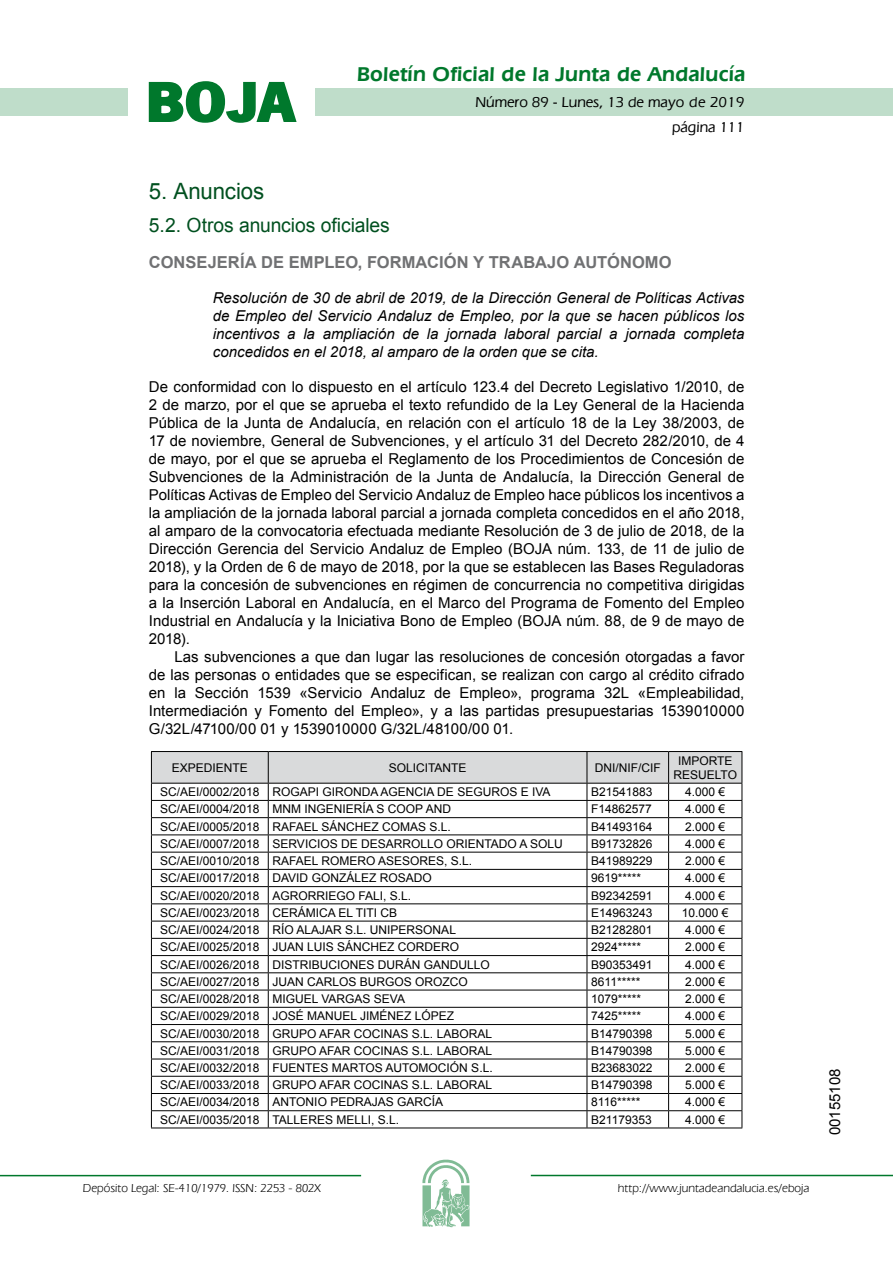
<style>
.page{position:relative;width:893px;height:1263px;background:#fff}
.page>*{position:absolute;margin:0;border:0;box-sizing:border-box;transform-origin:0 0}
.t1{font:700 57.75px "News Got T";color:#00782c;scale:1.14 1}
.t2{font:22.5px "Arial";letter-spacing:-.005em;color:#00501f}
.t3{font:600 21px "Eras IT Cby BT";letter-spacing:.01em;color:#00782c}
.t4{font:19.5px "Arial";letter-spacing:-.005em;color:#00501f}
.t5{font:700 16.5px "Arial";letter-spacing:.005em;color:#707173}
.t6{font:15px/18px "Arial";color:#000;text-align:justify}
.t7{font:italic 15px/18px "Arial";color:#000;text-align:justify}
.t8{font:500 15px/24.5px "Eras IT Cby BT";color:#000;text-align:right}
.t9{font:12px/14.4px "Arial";color:#000;text-align:center}
.t10{font:12px "Eras IT Cby BT";color:#000}
</style>
<div class="page">
<div style="left:315px;top:88px;width:577px;height:28px;background:#bfddca"></div>
<div style="left:0;top:88px;width:128px;height:28px;background:#bfddca"></div>
<hr style="left:0;top:1175px;width:361px;height:1px;background:#00782c">
<svg style="left:422px;top:1159px;width:47px;height:68px"></svg>
<hr style="left:531px;top:1175px;width:361px;height:1px;background:#00782c">
<svg style="left:148px;top:81px;width:149px;height:42px"></svg>
<hr style="left:151px;top:751px;width:117px;height:1px;background:#000">
<hr style="left:268px;top:751px;width:319px;height:1px;background:#000">
<hr style="left:587px;top:751px;width:81px;height:1px;background:#000">
<hr style="left:668px;top:751px;width:74px;height:1px;background:#000">
<svg style="left:151px;top:752px;width:591px;height:376px"></svg>
<hr style="left:151px;top:1128px;width:117px;height:1px;background:#000">
<hr style="left:268px;top:1128px;width:319px;height:1px;background:#000">
<hr style="left:587px;top:1128px;width:81px;height:1px;background:#000">
<hr style="left:668px;top:1128px;width:74px;height:1px;background:#000">
<h1 class="t1" style="left:145px;top:68px;width:133px">BOJA</h1>
<h3 class="t3" style="left:357px;top:62px;width:390px">Boletín Oficial de la Junta de Andalucía</h3>
<p class="t8" style="left:475px;top:90px;width:270px">Número 89 - Lunes, 13 de mayo de 2019 página 111</p>
<h2 class="t2" style="left:149px;top:177px;width:117px">5. Anuncios</h2>
<h3 class="t4" style="left:149px;top:212px;width:242px">5.2. Otros anuncios oficiales</h3>
<p class="t5" style="left:149px;top:251px;width:524px">CONSEJERÍA DE EMPLEO, FORMACIÓN Y TRABAJO AUTÓNOMO</p>
<p class="t7" style="left:213px;top:289px;width:533px">Resolución de 30 de abril de 2019, de la Dirección General de Políticas Activas de Empleo del Servicio Andaluz de Empleo, por la que se hacen públicos los incentivos a la ampliación de la jornada laboral parcial a jornada completa concedidos en el 2018, al amparo de la orden que se cita.</p>
<p class="t6" style="left:149px;top:378px;width:597px">De conformidad con lo dispuesto en el artículo 123.4 del Decreto Legislativo 1/2010, de 2 de marzo, por el que se aprueba el texto refundido de la Ley General de la Hacienda Pública de la Junta de Andalucía, en relación con el artículo 18 de la Ley 38/2003, de 17 de noviembre, General de Subvenciones, y el artículo 31 del Decreto 282/2010, de 4 de mayo, por el que se aprueba el Reglamento de los Procedimientos de Concesión de Subvenciones de la Administración de la Junta de Andalucía, la Dirección General de Políticas Activas de Empleo del Servicio Andaluz de Empleo hace públicos los incentivos a la ampliación de la jornada laboral parcial a jornada completa concedidos en el año 2018, al amparo de la convocatoria efectuada mediante Resolución de 3 de julio de 2018, de la Dirección Gerencia del Servicio Andaluz de Empleo (BOJA núm. 133, de 11 de julio de 2018), y la Orden de 6 de mayo de 2018, por la que se establecen las Bases Reguladoras para la concesión de subvenciones en régimen de concurrencia no competitiva dirigidas a la Inserción Laboral en Andalucía, en el Marco del Programa de Fomento del Empleo Industrial en Andalucía y la Iniciativa Bono de Empleo (BOJA núm. 88, de 9 de mayo de 2018).</p>
<p class="t6" style="left:149px;top:648px;width:597px;text-indent:26px">Las subvenciones a que dan lugar las resoluciones de concesión otorgadas a favor de las personas o entidades que se especifican, se realizan con cargo al crédito cifrado en la Sección 1539 «Servicio Andaluz de Empleo», programa 32L «Empleabilidad, Intermediación y Fomento del Empleo», y a las partidas presupuestarias 1539010000<br>G/32L/47100/00 01 y 1539010000 G/32L/48100/00 01.</p>
<p class="t9" style="left:172px;top:760px;width:78px">EXPEDIENTE</p>
<p class="t9" style="left:388px;top:760px;width:79px">SOLICITANTE</p>
<p class="t9" style="left:594px;top:760px;width:67px">DNI/NIF/CIF</p>
<p class="t9" style="left:673px;top:753px;width:65px">IMPORTE<br>RESUELTO</p>
<p class="t9" style="left:160px;top:785px;width:392px">SC/AEI/0002/2018 ROGAPI GIRONDA AGENCIA DE SEGUROS E IVA</p>
<p class="t9" style="left:591px;top:785px;width:63px">B21541883</p>
<p class="t9" style="left:685px;top:785px;width:42px">4.000 €</p>
<p class="t9" style="left:160px;top:802px;width:292px">SC/AEI/0004/2018 MNM INGENIERÍA S COOP AND</p>
<p class="t9" style="left:591px;top:802px;width:62px">F14862577</p>
<p class="t9" style="left:685px;top:802px;width:42px">4.000 €</p>
<p class="t9" style="left:160px;top:819px;width:292px">SC/AEI/0005/2018 RAFAEL SÁNCHEZ COMAS S.L.</p>
<p class="t9" style="left:591px;top:819px;width:63px">B41493164</p>
<p class="t9" style="left:685px;top:819px;width:42px">2.000 €</p>
<p class="t9" style="left:160px;top:837px;width:404px">SC/AEI/0007/2018 SERVICIOS DE DESARROLLO ORIENTADO A SOLU</p>
<p class="t9" style="left:591px;top:837px;width:63px">B91732826</p>
<p class="t9" style="left:685px;top:837px;width:42px">4.000 €</p>
<p class="t9" style="left:160px;top:854px;width:313px">SC/AEI/0010/2018 RAFAEL ROMERO ASESORES, S.L.</p>
<p class="t9" style="left:591px;top:854px;width:63px">B41989229</p>
<p class="t9" style="left:685px;top:854px;width:42px">2.000 €</p>
<p class="t9" style="left:160px;top:871px;width:273px">SC/AEI/0017/2018 DAVID GONZÁLEZ ROSADO</p>
<p class="t9" style="left:591px;top:871px;width:52px">9619*****</p>
<p class="t9" style="left:685px;top:871px;width:42px">4.000 €</p>
<p class="t9" style="left:160px;top:888px;width:253px">SC/AEI/0020/2018 AGRORRIEGO FALI, S.L.</p>
<p class="t9" style="left:591px;top:888px;width:63px">B92342591</p>
<p class="t9" style="left:685px;top:888px;width:42px">4.000 €</p>
<p class="t9" style="left:160px;top:906px;width:239px">SC/AEI/0023/2018 CERÁMICA EL TITI CB</p>
<p class="t9" style="left:591px;top:906px;width:63px">E14963243</p>
<p class="t9" style="left:682px;top:906px;width:48px">10.000 €</p>
<p class="t9" style="left:160px;top:923px;width:297px">SC/AEI/0024/2018 RÍO ALAJAR S.L. UNIPERSONAL</p>
<p class="t9" style="left:591px;top:923px;width:63px">B21282801</p>
<p class="t9" style="left:685px;top:923px;width:42px">4.000 €</p>
<p class="t9" style="left:160px;top:940px;width:301px">SC/AEI/0025/2018 JUAN LUIS SÁNCHEZ CORDERO</p>
<p class="t9" style="left:591px;top:940px;width:52px">2924*****</p>
<p class="t9" style="left:685px;top:940px;width:42px">2.000 €</p>
<p class="t9" style="left:160px;top:957px;width:331px">SC/AEI/0026/2018 DISTRIBUCIONES DURÁN GANDULLO</p>
<p class="t9" style="left:591px;top:957px;width:63px">B90353491</p>
<p class="t9" style="left:685px;top:957px;width:42px">4.000 €</p>
<p class="t9" style="left:160px;top:975px;width:309px">SC/AEI/0027/2018 JUAN CARLOS BURGOS OROZCO</p>
<p class="t9" style="left:591px;top:975px;width:51px">8611*****</p>
<p class="t9" style="left:685px;top:975px;width:42px">2.000 €</p>
<p class="t9" style="left:160px;top:992px;width:246px">SC/AEI/0028/2018 MIGUEL VARGAS SEVA</p>
<p class="t9" style="left:591px;top:992px;width:52px">1079*****</p>
<p class="t9" style="left:685px;top:992px;width:42px">2.000 €</p>
<p class="t9" style="left:160px;top:1009px;width:295px">SC/AEI/0029/2018 JOSÉ MANUEL JIMÉNEZ LÓPEZ</p>
<p class="t9" style="left:591px;top:1009px;width:52px">7425*****</p>
<p class="t9" style="left:685px;top:1009px;width:42px">4.000 €</p>
<p class="t9" style="left:160px;top:1026px;width:333px">SC/AEI/0030/2018 GRUPO AFAR COCINAS S.L. LABORAL</p>
<p class="t9" style="left:591px;top:1026px;width:63px">B14790398</p>
<p class="t9" style="left:685px;top:1026px;width:42px">5.000 €</p>
<p class="t9" style="left:160px;top:1043px;width:333px">SC/AEI/0031/2018 GRUPO AFAR COCINAS S.L. LABORAL</p>
<p class="t9" style="left:591px;top:1043px;width:63px">B14790398</p>
<p class="t9" style="left:685px;top:1043px;width:42px">5.000 €</p>
<p class="t9" style="left:160px;top:1061px;width:334px">SC/AEI/0032/2018 FUENTES MARTOS AUTOMOCIÓN S.L.</p>
<p class="t9" style="left:591px;top:1061px;width:63px">B23683022</p>
<p class="t9" style="left:685px;top:1061px;width:42px">2.000 €</p>
<p class="t9" style="left:160px;top:1078px;width:333px">SC/AEI/0033/2018 GRUPO AFAR COCINAS S.L. LABORAL</p>
<p class="t9" style="left:591px;top:1078px;width:63px">B14790398</p>
<p class="t9" style="left:685px;top:1078px;width:42px">5.000 €</p>
<p class="t9" style="left:160px;top:1095px;width:284px">SC/AEI/0034/2018 ANTONIO PEDRAJAS GARCÍA</p>
<p class="t9" style="left:591px;top:1095px;width:51px">8116*****</p>
<p class="t9" style="left:685px;top:1095px;width:42px">4.000 €</p>
<p class="t9" style="left:160px;top:1112px;width:240px">SC/AEI/0035/2018 TALLERES MELLI, S.L.</p>
<p class="t9" style="left:591px;top:1112px;width:62px">B21179353</p>
<p class="t9" style="left:685px;top:1112px;width:42px">4.000 €</p>
<p class="t10" style="left:83px;top:1181px;width:239px">Depósito Legal: SE-410/1979. ISSN: 2253 - 802X</p>
<p class="t10" style="left:618px;top:1181px;width:193px">http://www.juntadeandalucia.es/eboja</p>
<p class="t6" style="left:826px;top:1135px;width:68px;rotate:-90deg">00155108</p>
</div>
